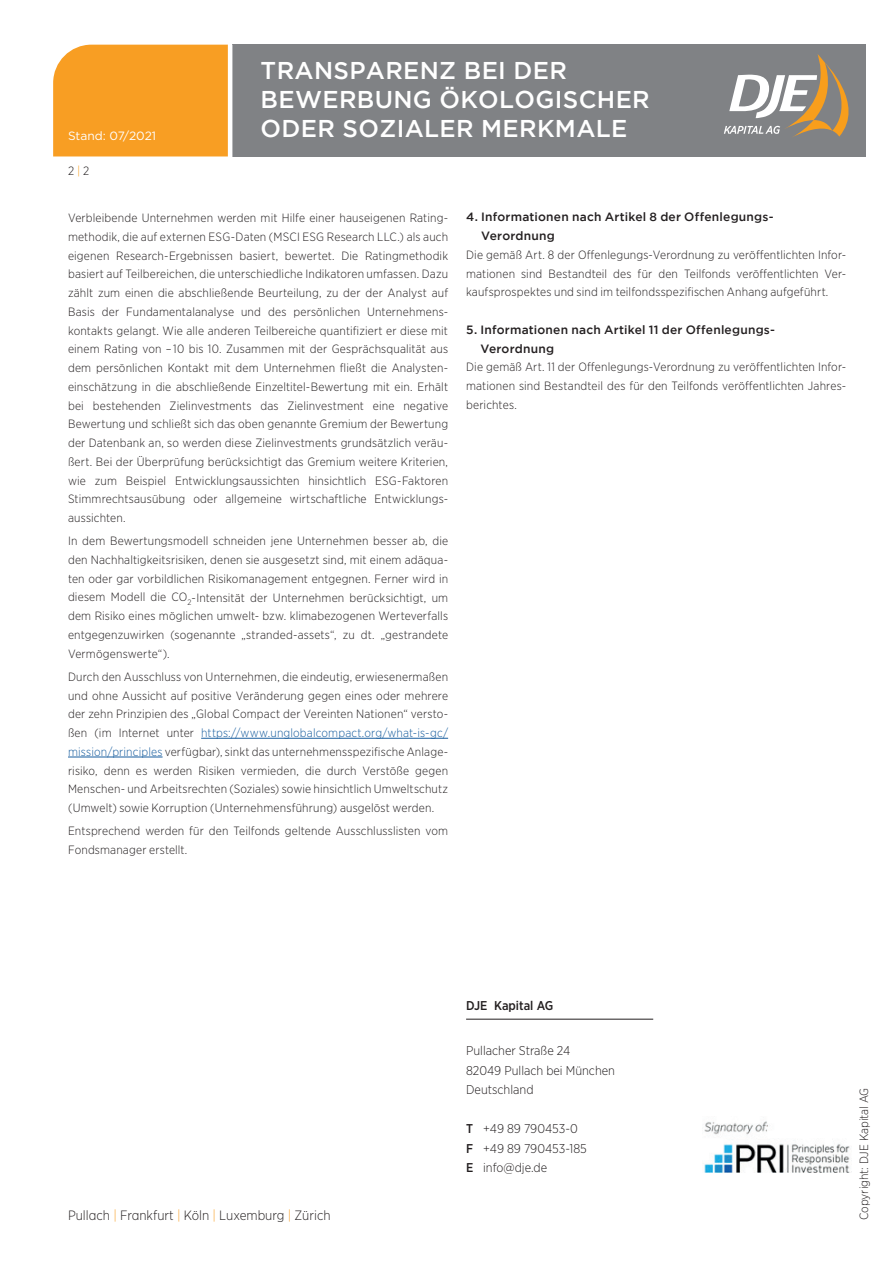
<style>
.page{position:relative;width:893px;height:1263px;background:#fff}
.page>*{position:absolute;margin:0;border:0;box-sizing:border-box;transform-origin:0 0}
.t1{font:500 24.3px/29.1px "Gotham";letter-spacing:.015em;color:#fff}
.t2{font:300 13.5px "Gotham Narrow";color:#231f20}
.t3{font:300 12.75px/19.5px "Gotham Narrow";color:#231f20}
.t4{font:500 12.75px "Gotham Narrow";color:#231f20}
.t5{font:300 12px/18.8px "Gotham Narrow";letter-spacing:.015em;color:#231f20;text-align:justify}
.t6{font:500 12px/18.8px "Gotham";letter-spacing:.02em;color:#231f20}
.t7{font:12px "Gotham";color:#fff}
.s1{color:#f89e1c}
.s2{color:#175d9e}
.s3{color:#f89e23}
.s4{font-weight:500}
</style>
<div class="page">
<div style="left:53px;top:45px;width:175px;height:111px;background:#f89e23"></div>
<div style="left:232px;top:45px;width:633px;height:112px;background:#808285"></div>
<svg style="left:724px;top:54px;width:124px;height:83px"></svg>
<hr style="left:201px;top:738px;width:247px;height:1px;background:#175d9e">
<hr style="left:68px;top:757px;width:95px;height:1px;background:#175d9e">
<hr style="left:466px;top:1019px;width:187px;height:1px;background:#231f20">
<img style="left:704px;top:1121px;width:148px;height:51px">
<h1 class="t1" style="left:261px;top:55px;width:391px">TRANSPARENZ BEI DER<br>BEWERBUNG ÖKOLOGISCHER</h1>
<p class="t7" style="left:68px;top:129px;width:90px">Stand: 07/2021</p>
<h1 class="t1" style="left:261px;top:113px;width:368px">ODER SOZIALER MERKMALE</h1>
<p class="t5" style="left:68px;top:162px;width:23px">2 <span class="s1">|</span> 2</p>
<p class="t5" style="left:68px;top:208px;width:382px">Verbleibende Unternehmen werden mit Hilfe einer hauseigenen Rating&shy;methodik, die auf externen ESG-Daten (MSCI ESG Research LLC.) als auch eigenen Research-Ergebnissen basiert, bewertet. Die Ratingmethodik basiert auf Teilbereichen, die unterschiedliche Indikatoren umfassen. Dazu zählt zum einen die abschließende Beurteilung, zu der der Analyst auf Basis der Fundamentalanalyse und des persönlichen Unternehmens&shy;kontakts gelangt. Wie alle anderen Teilbereiche quantifiziert er diese mit einem Rating von – 10 bis 10. Zusammen mit der Gesprächsqualität aus dem persönlichen Kontakt mit dem Unternehmen fließt die Analysten&shy;einschätzung in die abschließende Einzeltitel-Bewertung mit ein. Erhält bei bestehenden Zielinvestments das Zielinvestment eine negative Bewertung und schließt sich das oben genannte Gremium der Bewertung der Datenbank an, so werden diese Zielinvestments grundsätzlich veräu&shy;ßert. Bei der Überprüfung berücksichtigt das Gremium weitere Kriterien, wie zum Beispiel Entwicklungsaussichten hinsichtlich ESG-Faktoren Stimmrechtsausübung oder allgemeine wirtschaftliche Entwicklungs&shy;aussichten.</p>
<p class="t5" style="left:68px;top:531px;width:382px">In dem Bewertungsmodell schneiden jene Unternehmen besser ab, die den Nachhaltigkeitsrisiken, denen sie ausgesetzt sind, mit einem adäqua&shy;ten oder gar vorbildlichen Risikomanagement entgegnen. Ferner wird in diesem Modell die CO<sub>2</sub>-Intensität der Unternehmen berücksichtigt, um dem Risiko eines möglichen umwelt- bzw. klimabezogenen Werteverfalls entgegenzuwirken (sogenannte „stranded-assets“, zu dt. „gestrandete Vermögenswerte“).</p>
<p class="t5" style="left:68px;top:667px;width:382px">Durch den Ausschluss von Unternehmen, die eindeutig, erwiesenermaßen und ohne Aussicht auf positive Veränderung gegen eines oder mehrere der zehn Prinzipien des „Global Compact der Vereinten Nationen“ versto&shy;ßen (im Internet unter <span class="s2">https://www.unglobalcompact.org/what-is-gc/ mission/principles</span> verfügbar), sinkt das unternehmensspezifische Anlage&shy;risiko, denn es werden Risiken vermieden, die durch Verstöße gegen Menschen- und Arbeitsrechten (Soziales) sowie hinsichtlich Umweltschutz (Umwelt) sowie Korruption (Unternehmensführung) ausgelöst werden.</p>
<p class="t5" style="left:68px;top:821px;width:382px">Entsprechend werden für den Teilfonds geltende Ausschlusslisten vom<br>Fondsmanager erstellt.</p>
<p class="t6" style="left:481px;top:207px;width:294px;text-indent:-15px">4. Informationen nach Artikel 8 der Offenlegungs-<br>Verordnung</p>
<p class="t5" style="left:466px;top:245px;width:382px">Die gemäß Art. 8 der Offenlegungs-Verordnung zu veröffentlichten Infor&shy;mationen sind Bestandteil des für den Teilfonds veröffentlichten Ver&shy;kaufsprospektes und sind im teilfondsspezifischen Anhang aufgeführt.</p>
<p class="t6" style="left:480px;top:320px;width:296px;text-indent:-14px">5. Informationen nach Artikel 11 der Offenlegungs-<br>Verordnung</p>
<p class="t5" style="left:466px;top:357px;width:382px">Die gemäß Art. 11 der Offenlegungs-Verordnung zu veröffentlichten Infor&shy;mationen sind Bestandteil des für den Teilfonds veröffentlichten Jahres&shy;berichtes.</p>
<p class="t2" style="left:68px;top:1206px;width:264px">Pullach <span class="s3">|</span> Frankfurt <span class="s3">|</span> Köln <span class="s3">|</span> Luxemburg <span class="s3">|</span> Zürich</p>
<p class="t4" style="left:466px;top:998px;width:89px">DJE Kapital AG</p>
<p class="t3" style="left:466px;top:1041px;width:150px">Pullacher Straße 24<br>82049 Pullach bei München<br>Deutschland</p>
<p class="t3" style="left:466px;top:1119px;width:122px"><span class="s4">T</span> +49 89 790453-0<br><span class="s4">F</span> +49 89 790453-185<br><span class="s4">E</span> info@dje.de</p>
<p class="t5" style="left:854px;top:1220px;width:134px;rotate:-90deg">Copyright: DJE Kapital AG</p>
</div>
